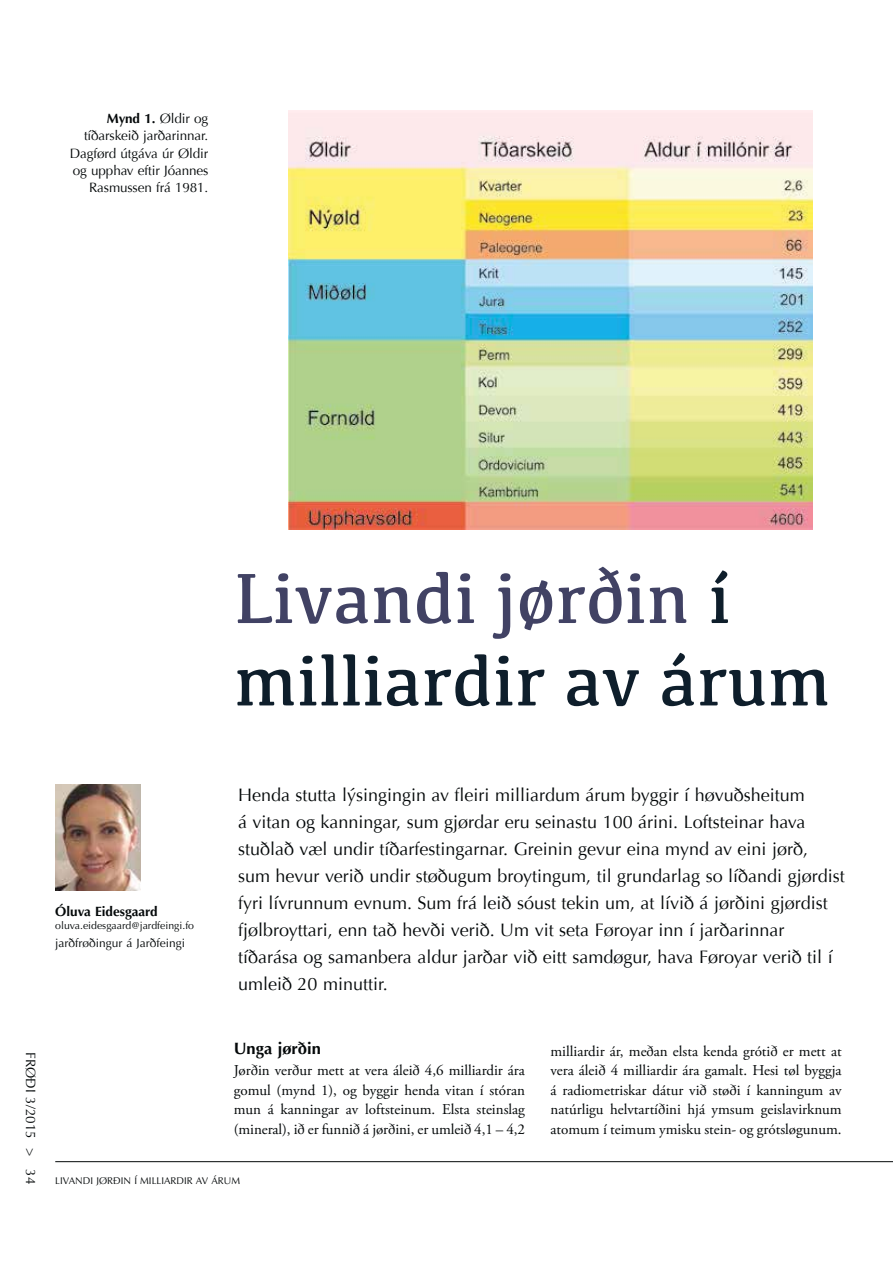
<style>
.page{position:relative;width:893px;height:1263px;background:#fff}
.page>*{position:absolute;margin:0;border:0;box-sizing:border-box;transform-origin:0 0}
.t1{font:73.5px/82.5px "Kefa";color:#0e1e2b}
.t2{font:18px/27px "Optima";color:#040809}
.t3{font:700 16.5px "Optima";color:#040809}
.t4{font:15px/19.5px "Adobe Garamond Pro";color:#040809;text-align:justify}
.t5{font:13.5px/17.2px "Optima";letter-spacing:-.01em;color:#040809;text-align:right}
.t6{font:700 13.5px "Optima";color:#040809}
.t7{font:13.5px "Optima";color:#040809}
.t8{font:12px "Optima";color:#040809}
.t9{font:10.5px "Optima";color:#040809}
.t10{font:9.75px "Optima";color:#040809}
.s1{font-weight:700}
.s2{color:#414264}
</style>
<div class="page">
<hr style="left:55px;top:1161px;width:838px;height:1px;background:#040809">
<img style="left:289px;top:111px;width:523px;height:418px">
<img style="left:55px;top:784px;width:85px;height:106px">
<p class="t5" style="left:70px;top:110px;width:140px"><span class="s1">Mynd 1.</span> Øldir og tíðarskeið jarðarinnar.<br>Dagførd útgáva úr Øldir og upphav eftir Jóannes<br>Rasmussen frá 1981.</p>
<h1 class="t1" style="left:234px;top:556px;width:598px"><span class="s2">Livandi jørðin</span> í milliardir av árum</h1>
<p class="t6" style="left:55px;top:906px;width:104px">Óluva Eidesgaard</p>
<p class="t9" style="left:55px;top:921px;width:140px">oluva.eidesgaard@jardfeingi.fo</p>
<p class="t8" style="left:55px;top:938px;width:131px">jarðfrøðingur á Jarðfeingi</p>
<p class="t2" style="left:238px;top:781px;width:608px">Henda stutta lýsingingin av fleiri milliardum árum byggir í høvuðsheitum<br>á vitan og kanningar, sum gjørdar eru seinastu 100 árini. Loftsteinar hava stuðlað væl undir tíðarfestingarnar. Greinin gevur eina mynd av eini jørð,<br>sum hevur verið undir støðugum broytingum, til grundarlag so líðandi gjørdist fyri lívrunnum evnum. Sum frá leið sóust tekin um, at lívið á jørðini gjørdist fjølbroyttari, enn tað hevði verið. Um vit seta Føroyar inn í jarðarinnar tíðarása og samanbera aldur jarðar við eitt samdøgur, hava Føroyar verið til í umleið 20 minuttir.</p>
<p class="t7" style="left:36px;top:1052px;width:133px;rotate:90deg">FRØÐI 3/2015 &gt; 34</p>
<p class="t3" style="left:234px;top:1042px;width:89px">Unga jørðin</p>
<p class="t4" style="left:234px;top:1062px;width:293px">Jørðin verður mett at vera áleið 4,6 milliardir ára gomul (mynd 1), og byggir henda vitan í stóran mun á kanningar av loftsteinum. Elsta steinslag (mineral), ið er funnið á jørðini, er umleið 4,1 – 4,2</p>
<p class="t10" style="left:55px;top:1176px;width:186px">LIVANDI JØRÐIN Í MILLIARDIR AV ÁRUM</p>
<p class="t4" style="left:550px;top:1042px;width:293px">milliardir ár, meðan elsta kenda grótið er mett at vera áleið 4 milliardir ára gamalt. Hesi tøl byggja á radiometriskar dátur við støði í kanningum av natúrligu helvtartíðini hjá ymsum geislavirknum atomum í teimum ymisku stein- og grótsløgunum.</p>
</div>
